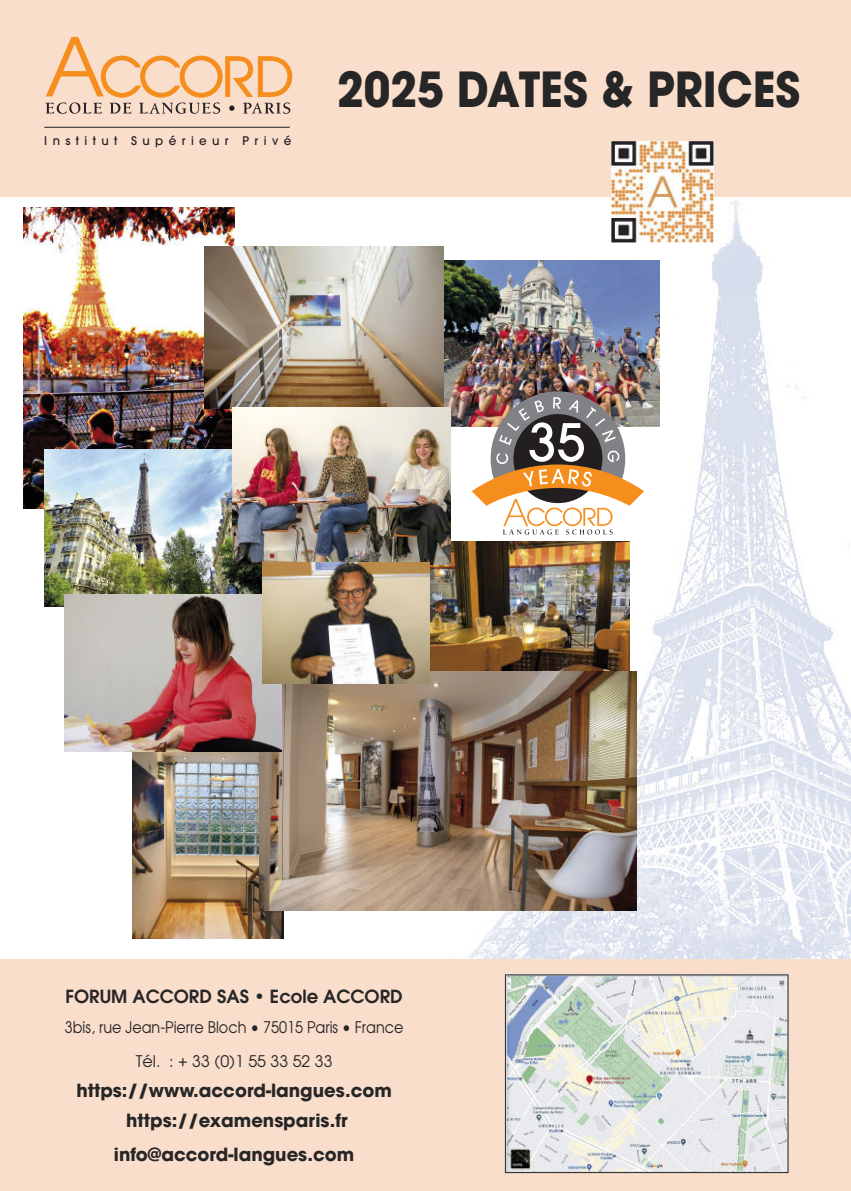
<style>
.page{position:relative;width:851px;height:1191px;background:#fff}
.page>*{position:absolute;margin:0;border:0;box-sizing:border-box;transform-origin:0 0}
.t1{font:500 51.4px "Avant Garde";color:#fff}
.t2{font:700 48px "Avant Garde";color:#272627;scale:.9 1}
.t3{font:700 18px/30px "Avant Garde";color:#272627;text-align:center}
.t4{font:600 18px "Avant Garde";color:#272627}
.t5{font:16px/34px "Avant Garde";color:#272627;text-align:center;scale:.9 1}
.t6{font:500 11.8px "Avant Garde";letter-spacing:.45em;color:#231f20}
</style>
<div class="page">
<img style="left:421px;top:196px;width:429px;height:763px">
<div style="left:0;top:0;width:850px;height:196px;background:#fadecc"></div>
<div style="left:0;top:959px;width:850px;height:232px;background:#fadecc"></div>
<hr style="left:44px;top:127px;width:246px;height:1px;background:#231f20">
<svg style="left:45px;top:37px;width:247px;height:77px"></svg>
<img style="left:507px;top:976px;width:279px;height:195px">
<div style="left:505px;top:974px;width:283px;height:199px;border:1px solid #272627"></div>
<img style="left:429px;top:542px;width:200px;height:129px">
<img style="left:443px;top:261px;width:216px;height:165px">
<img style="left:132px;top:751px;width:151px;height:188px">
<img style="left:23px;top:208px;width:211px;height:300px">
<img style="left:204px;top:246px;width:239px;height:162px">
<img style="left:259px;top:671px;width:377px;height:240px">
<img style="left:471px;top:391px;width:173px;height:143px">
<img style="left:611px;top:141px;width:102px;height:101px">
<img style="left:45px;top:449px;width:217px;height:157px">
<img style="left:64px;top:594px;width:217px;height:157px">
<img style="left:232px;top:408px;width:218px;height:157px">
<img style="left:263px;top:563px;width:166px;height:120px">
<p class="t6" style="left:44px;top:135px;width:248px">Institut Supérieur Privé</p>
<h2 class="t2" style="left:337px;top:61px;width:516px">2025 DATES &amp; PRICES</h2>
<h1 class="t1" style="left:528px;top:413px;width:58px">35</h1>
<p class="t4" style="left:66px;top:986px;width:338px">FORUM ACCORD SAS • Ecole ACCORD</p>
<p class="t5" style="left:65px;top:1011px;width:378px">3bis, rue Jean-Pierre Bloch • 75015 Paris • France<br>Tél. : + 33 (0)1 55 33 52 33</p>
<p class="t3" style="left:76px;top:1075px;width:317px">https://www.accord-langues.com https://examensparis.fr</p>
<p class="t3" style="left:114px;top:1139px;width:242px">info@accord-langues.com</p>
</div>
